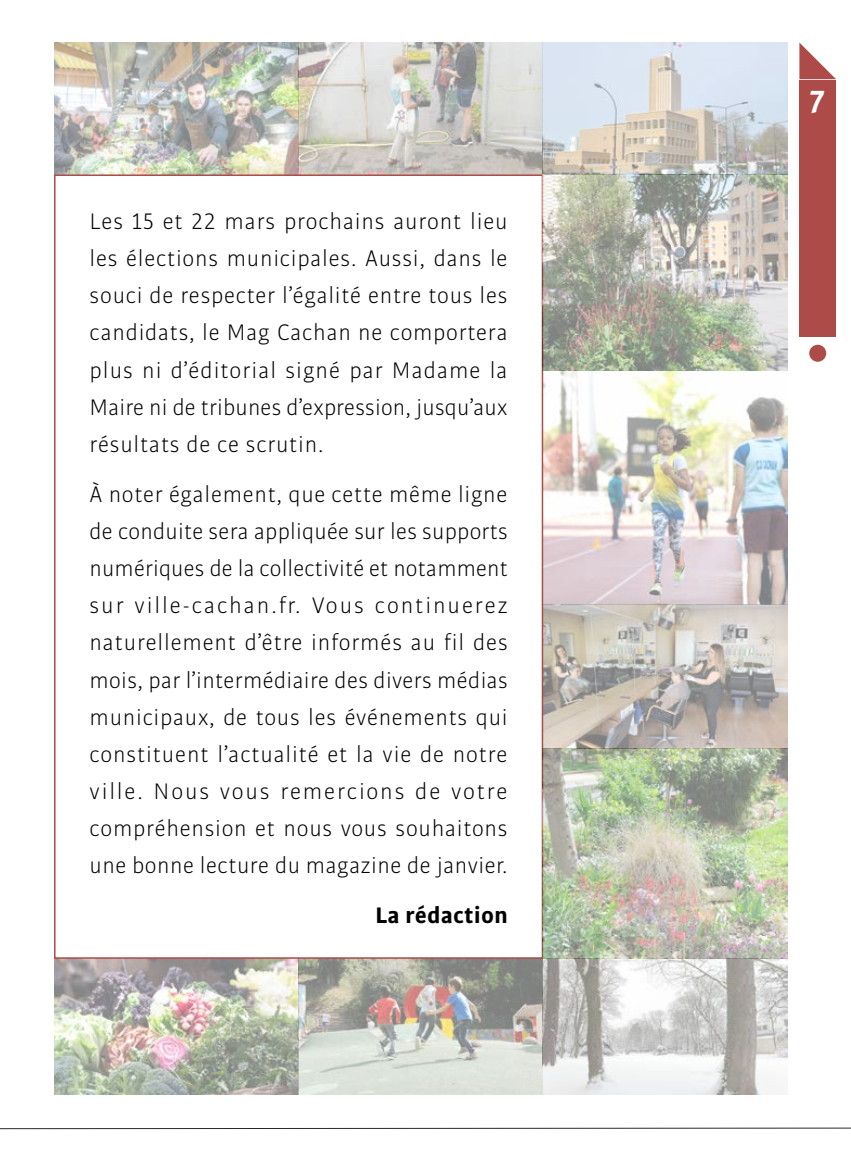
<style>
.page{position:relative;width:851px;height:1149px;background:#fff}
.page>*{position:absolute;margin:0;border:0;box-sizing:border-box;transform-origin:0 0}
.t1{font:700 31.5px "Meta Plus";color:#fff}
.t2{font:300 24px/37px "Bulo";letter-spacing:.02em;color:#000;text-align:justify}
.t3{font:700 24px "Bulo";letter-spacing:.03em;color:#000}
</style>
<div class="page">
<svg style="left:0;top:1127px;width:850px;height:2px"></svg>
<svg style="left:799px;top:43px;width:36px;height:36px"></svg>
<div style="left:799px;top:81px;width:37px;height:256px;background:#ad4b49"></div>
<div style="left:809px;top:344px;width:17px;height:17px;background:#ad4b49;border-radius:50%"></div>
<img style="left:54px;top:43px;width:244px;height:131px">
<svg style="left:298px;top:43px;width:244px;height:131px;background:#cfcdc8"></svg>
<img style="left:542px;top:43px;width:245px;height:131px">
<img style="left:543px;top:370px;width:244px;height:234px">
<svg style="left:543px;top:604px;width:244px;height:144px;background:#c1bbb5"></svg>
<img style="left:54px;top:958px;width:244px;height:136px">
<svg style="left:298px;top:958px;width:244px;height:136px;background:#bebdb6"></svg>
<svg style="left:542px;top:958px;width:245px;height:136px"></svg>
<img style="left:542px;top:748px;width:245px;height:210px">
<svg style="left:542px;top:174px;width:245px;height:196px;background:#b6b7ab"></svg>
<p class="t2" style="left:90px;top:202px;width:419px">Les 15 et 22 mars prochains auront lieu les élections municipales. Aussi, dans le souci de respecter l’égalité entre tous les candidats, le Mag Cachan ne comportera plus ni d’éditorial signé par Madame la Maire ni de tribunes d’expression, jusqu’aux résultats de ce scrutin.</p>
<p class="t2" style="left:90px;top:475px;width:420px">À noter également, que cette même ligne de conduite sera appliquée sur les supports numériques de la collectivité et notamment sur ville-cachan.fr. Vous continuerez naturellement d’être informés au fil des mois, par l’intermédiaire des divers médias municipaux, de tous les événements qui constituent l’actualité et la vie de notre ville. Nous vous remercions de votre compréhension et nous vous souhaitons une bonne lecture du magazine de janvier.</p>
<p class="t3" style="left:375px;top:899px;width:134px">La rédaction</p>
<h1 class="t1" style="left:810px;top:78px;width:16px">7</h1>
</div>
